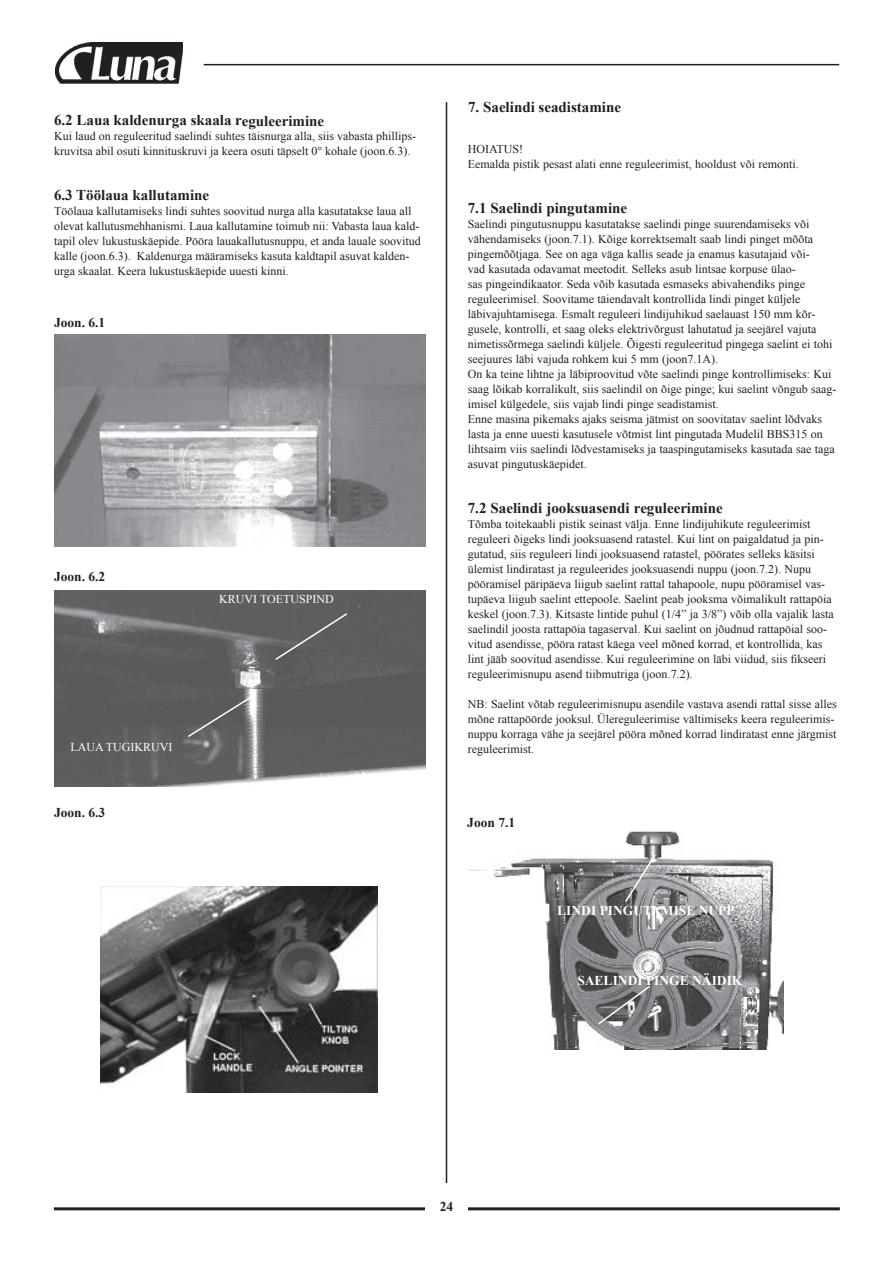
<style>
.page{position:relative;width:893px;height:1263px;background:#fff}
.page>*{position:absolute;margin:0;border:0;box-sizing:border-box;transform-origin:0 0}
.t1{font:700 15px "Times New Roman";color:#231f20}
.t2{font:700 13.5px "Times New Roman";color:#fff}
.t3{font:700 13.5px "Times New Roman";color:#231f20}
.t4{font:12px/15px "Times New Roman";color:#231f20}
.t5{font:12px "Times New Roman";color:#fff}
</style>
<div class="page">
<hr style="left:446px;top:102px;width:1px;height:1081px;background:#231f20">
<hr style="left:204px;top:64px;width:635px;height:1px;background:#231f20">
<img style="left:55px;top:43px;width:128px;height:41px">
<hr style="left:54px;top:1207px;width:786px;height:3px;background:#231f20">
<svg style="left:424px;top:1207px;width:41px;height:4px"></svg>
<img style="left:54px;top:334px;width:371px;height:213px">
<img style="left:54px;top:590px;width:371px;height:196px">
<svg style="left:186px;top:612px;width:163px;height:127px;background:#666669"></svg>
<img style="left:467px;top:831px;width:316px;height:218px">
<svg style="left:596px;top:853px;width:61px;height:173px;background:#87888b"></svg>
<img style="left:101px;top:887px;width:276px;height:206px">
<p class="t1" style="left:54px;top:112px;width:272px">6.2 Laua kaldenurga skaala reguleerimine</p>
<p class="t4" style="left:54px;top:129px;width:364px">Kui laud on reguleeritud saelindi suhtes täisnurga alla, siis vabasta phillips&shy;kruvitsa abil osuti kinnituskruvi ja keera osuti täpselt 0° kohale (joon.6.3).</p>
<p class="t1" style="left:54px;top:187px;width:157px">6.3 Töölaua kallutamine</p>
<p class="t4" style="left:54px;top:204px;width:368px">Töölaua kallutamiseks lindi suhtes soovitud nurga alla kasutatakse laua all olevat kallutusmehhanismi. Laua kallutamine toimub nii: Vabasta laua kald&shy;tapil olev lukustuskäepide. Pööra lauakallutusnuppu, et anda lauale soovitud kalle (joon.6.3). Kaldenurga määramiseks kasuta kaldtapil asuvat kalden&shy;urga skaalat. Keera lukustuskäepide uuesti kinni.</p>
<p class="t3" style="left:54px;top:315px;width:53px">Joon. 6.1</p>
<p class="t3" style="left:54px;top:569px;width:53px">Joon. 6.2</p>
<p class="t5" style="left:219px;top:592px;width:116px">KRUVI TOETUSPIND</p>
<p class="t5" style="left:70px;top:741px;width:104px">LAUA TUGIKRUVI</p>
<p class="t3" style="left:54px;top:805px;width:53px">Joon. 6.3</p>
<p class="t1" style="left:468px;top:99px;width:154px">7. Saelindi seadistamine</p>
<p class="t4" style="left:468px;top:141px;width:333px">HOIATUS!<br>Eemalda pistik pesast alati enne reguleerimist, hooldust või remonti.</p>
<p class="t1" style="left:468px;top:200px;width:161px">7.1 Saelindi pingutamine</p>
<p class="t4" style="left:468px;top:216px;width:370px">Saelindi pingutusnuppu kasutatakse saelindi pinge suurendamiseks või vähendamiseks (joon.7.1). Kõige korrektsemalt saab lindi pinget mõõta pingemõõtjaga. See on aga väga kallis seade ja enamus kasutajaid või-<br>vad kasutada odavamat meetodit. Selleks asub lintsae korpuse ülao-<br>sas pingeindikaator. Seda võib kasutada esmaseks abivahendiks pinge reguleerimisel. Soovitame täiendavalt kontrollida lindi pinget küljele läbivajuhtamisega. Esmalt reguleeri lindijuhikud saelauast 150 mm kõr&shy;gusele, kontrolli, et saag oleks elektrivõrgust lahutatud ja seejärel vajuta nimetissõrmega saelindi küljele. Õigesti reguleeritud pingega saelint ei tohi seejuures läbi vajuda rohkem kui 5 mm (joon7.1A).<br>On ka teine lihtne ja läbiproovitud võte saelindi pinge kontrollimiseks: Kui saag lõikab korralikult, siis saelindil on õige pinge; kui saelint võngub saag&shy;imisel külgedele, siis vajab lindi pinge seadistamist.<br>Enne masina pikemaks ajaks seisma jätmist on soovitatav saelint lõdvaks lasta ja enne uuesti kasutusele võtmist lint pingutada Mudelil BBS315 on lihtsaim viis saelindi lõdvestamiseks ja taaspingutamiseks kasutada sae taga asuvat pingutuskäepidet.</p>
<p class="t1" style="left:468px;top:500px;width:257px">7.2 Saelindi jooksuasendi reguleerimine</p>
<p class="t4" style="left:468px;top:516px;width:367px">Tõmba toitekaabli pistik seinast välja. Enne lindijuhikute reguleerimist reguleeri õigeks lindi jooksuasend ratastel. Kui lint on paigaldatud ja pin&shy;gutatud, siis reguleeri lindi jooksuasend ratastel, pöörates selleks käsitsi ülemist lindiratast ja reguleerides jooksuasendi nuppu (joon.7.2). Nupu pööramisel päripäeva liigub saelint rattal tahapoole, nupu pööramisel vas&shy;tupäeva liigub saelint ettepoole. Saelint peab jooksma võimalikult rattapöia keskel (joon.7.3). Kitsaste lintide puhul (1/4” ja 3/8”) võib olla vajalik lasta saelindil joosta rattapöia tagaserval. Kui saelint on jõudnud rattapöial soo&shy;vitud asendisse, pööra ratast käega veel mõned korrad, et kontrollida, kas lint jääb soovitud asendisse. Kui reguleerimine on läbi viidud, siis fikseeri reguleerimisnupu asend tiibmutriga (joon.7.2).</p>
<p class="t4" style="left:468px;top:696px;width:370px">NB: Saelint võtab reguleerimisnupu asendile vastava asendi rattal sisse alles mõne rattapöörde jooksul. Ülereguleerimise vältimiseks keera reguleerimis&shy;nuppu korraga vähe ja seejärel pööra mõned korrad lindiratast enne järgmist reguleerimist.</p>
<p class="t3" style="left:467px;top:815px;width:50px">Joon 7.1</p>
<p class="t2" style="left:557px;top:903px;width:179px">LINDI PINGUTAMISE NUPP</p>
<p class="t2" style="left:577px;top:973px;width:166px">SAELINDI PINGE NÄIDIK</p>
<p class="t3" style="left:440px;top:1199px;width:15px">24</p>
</div>
